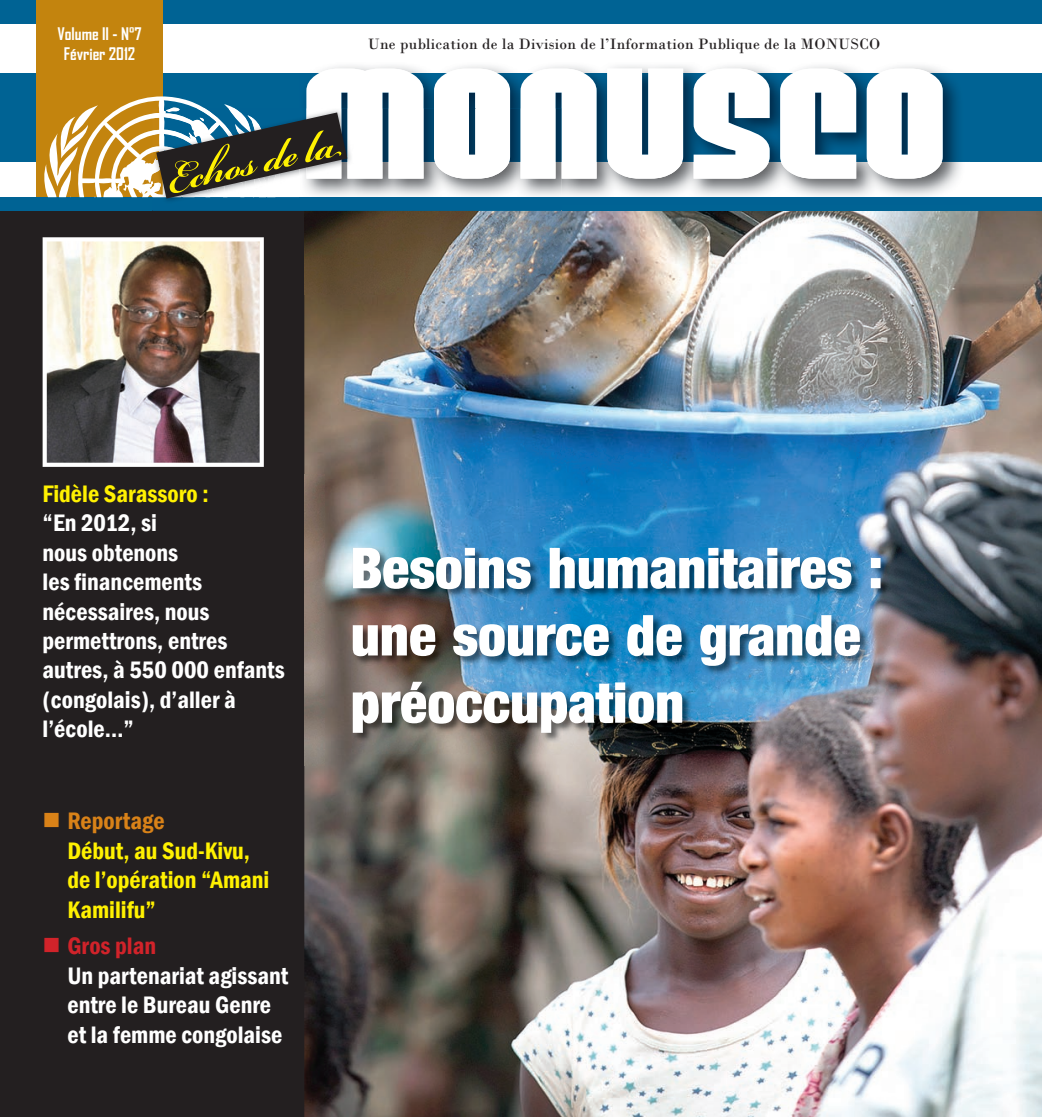
<style>
.page{position:relative;width:1042px;height:1117px;background:#fff}
.page>*{position:absolute;margin:0;border:0;box-sizing:border-box;transform-origin:0 0}
.t1{font:700 61.25px "Bickham Script Pro";color:#fff101;scale:.93 1}
.t2{font:56px/67.2px "Harvest";color:#fff}
.t3{font:600 condensed 24.5px/29.4px "Franklin Gothic";color:#fff}
.t4{font:600 condensed 24.5px/29.4px "Franklin Gothic";color:#fff101}
.t5{font:700 16.62px/19.9px "Agency FB";color:#fff;text-align:center}
.t6{font:15.75px "Bodoni";letter-spacing:.02em;color:#231f20}
.s1{color:#d98218}
.s2{color:#d1232a}
</style>
<div class="page">
<div style="left:0;top:209px;width:308px;height:907px;background:#231f20"></div>
<img style="left:304px;top:211px;width:738px;height:905px">
<div style="left:0;top:0;width:1042px;height:23px;background:#006394"></div>
<div style="left:0;top:73px;width:1042px;height:89px;background:#006394"></div>
<div style="left:0;top:197px;width:1042px;height:14px;background:#006394"></div>
<div style="left:36px;top:0;width:126px;height:196px;background:#c3840e"></div>
<img style="left:328px;top:65px;width:633px;height:131px">
<img style="left:943px;top:73px;width:18px;height:89px">
<svg style="left:306px;top:69px;width:637px;height:109px;fill:#fff"></svg>
<img style="left:152px;top:162px;width:409px;height:133px">
<img style="left:347px;top:108px;width:208px;height:70px">
<svg style="left:43px;top:96px;width:304px;height:102px"></svg>
<img style="left:353px;top:547px;width:601px;height:206px">
<img style="left:304px;top:474px;width:20px;height:291px">
<img style="left:43px;top:237px;width:221px;height:230px">
<p class="t5" style="left:57px;top:23px;width:86px">Volume II - N°7<br>Février 2012</p>
<p class="t6" style="left:368px;top:34px;width:514px">Une publication de la Division de l’Information Publique de la MONUSCO</p>
<h1 class="t1" style="left:157px;top:136px;width:193px;rotate:-12deg">Echos de la</h1>
<p class="t4" style="left:43px;top:478px;width:168px">Fidèle Sarassoro :</p>
<p class="t3" style="left:43px;top:508px;width:244px">“En 2012, si<br>nous obtenons<br>les financements nécessaires, nous permettrons, entres autres, à 550 000 enfants (congolais), d’aller à l’école…”</p>
<p class="t4" style="left:67px;top:806px;width:204px;text-indent:-25px"><span class="s1">■ Reportage<br></span>Début, au Sud-Kivu, de l’opération “Amani<br>Kamilifu”</p>
<p class="t3" style="left:67px;top:930px;width:222px;text-indent:-25px"><span class="s2">■ Gros plan<br></span>Un partenariat agissant entre le Bureau Genre et la femme congolaise</p>
<h2 class="t2" style="left:351px;top:534px;width:533px">Besoins humanitaires : une source de grande préoccupation</h2>
</div>
